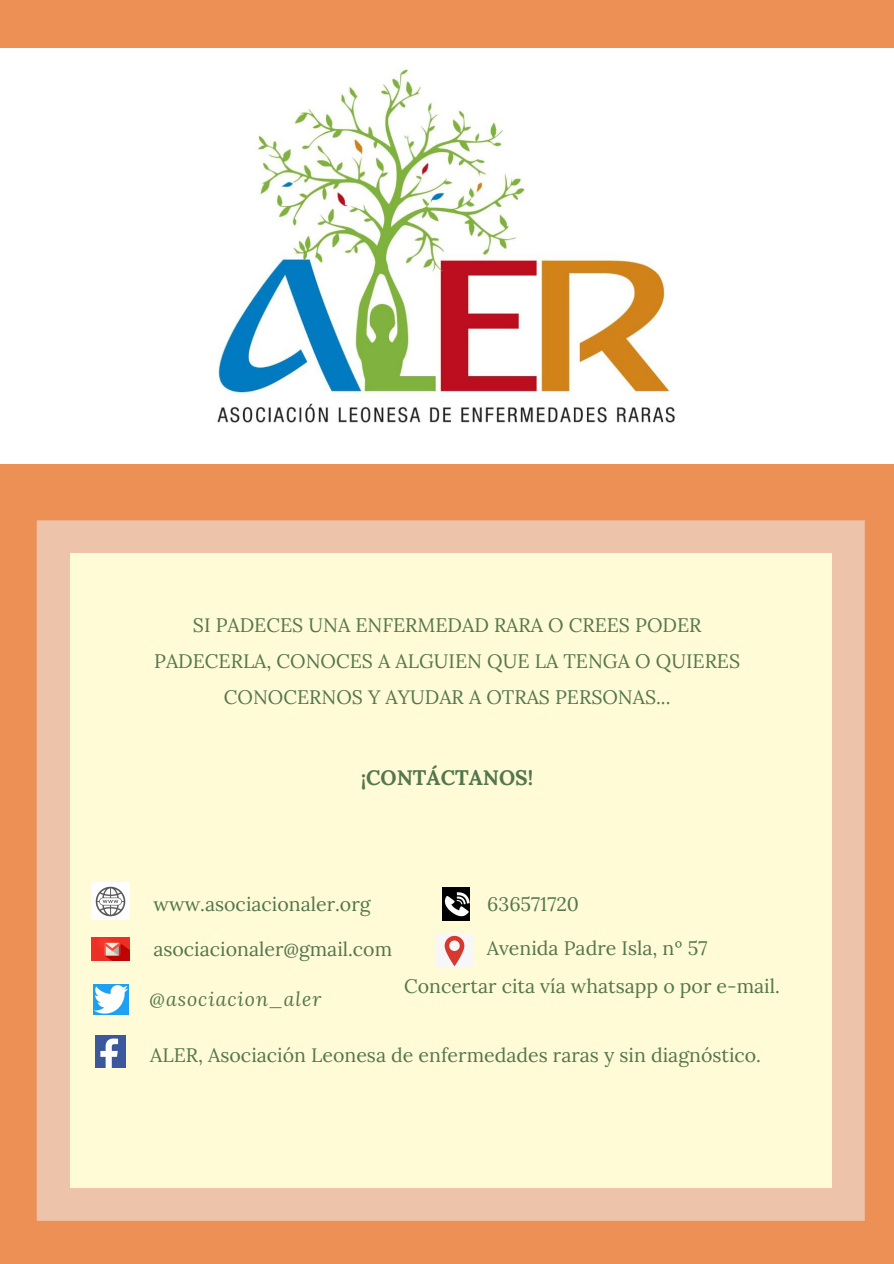
<style>
.page{position:relative;width:894px;height:1264px;background:#fff}
.page>*{position:absolute;margin:0;border:0;box-sizing:border-box;transform-origin:0 0}
.t1{font:700 21px "Lora";color:#54764c}
.t2{font:19.5px/36px "Lora";color:#54764c;text-align:center}
.t3{font:italic 19.5px "Lora";letter-spacing:.05em;color:#54764c}
</style>
<div class="page">
<div style="left:0;top:0;width:893px;height:1263px;background:#ed9055"></div>
<div style="left:0;top:48px;width:893px;height:416px;background:#fff"></div>
<img style="left:217px;top:68px;width:458px;height:355px">
<div style="left:36px;top:520px;width:829px;height:701px;background:#edc3a9"></div>
<div style="left:70px;top:553px;width:761px;height:634px;background:#fffbd7"></div>
<img style="left:93px;top:984px;width:35px;height:30px">
<img style="left:91px;top:937px;width:38px;height:23px">
<img style="left:442px;top:887px;width:27px;height:33px">
<img style="left:435px;top:934px;width:38px;height:33px">
<img style="left:95px;top:1035px;width:31px;height:32px">
<img style="left:91px;top:882px;width:38px;height:37px">
<p class="t2" style="left:154px;top:607px;width:587px">SI PADECES UNA ENFERMEDAD RARA O CREES PODER<br>PADECERLA, CONOCES A ALGUIEN QUE LA TENGA O QUIERES<br>CONOCERNOS Y AYUDAR A OTRAS PERSONAS...</p>
<p class="t1" style="left:361px;top:764px;width:174px">¡CONTÁCTANOS!</p>
<p class="t2" style="left:487px;top:885px;width:93px">636571720</p>
<p class="t2" style="left:486px;top:930px;width:222px">Avenida Padre Isla, nº 57</p>
<p class="t2" style="left:404px;top:967px;width:377px">Concertar cita vía whatsapp o por e-mail.</p>
<p class="t2" style="left:153px;top:885px;width:219px">www.asociacionaler.org</p>
<p class="t2" style="left:153px;top:930px;width:240px">asociacionaler@gmail.com</p>
<p class="t3" style="left:149px;top:985px;width:173px">@asociacion_aler</p>
<p class="t2" style="left:150px;top:1036px;width:612px">ALER, Asociación Leonesa de enfermedades raras y sin diagnóstico.</p>
</div>
